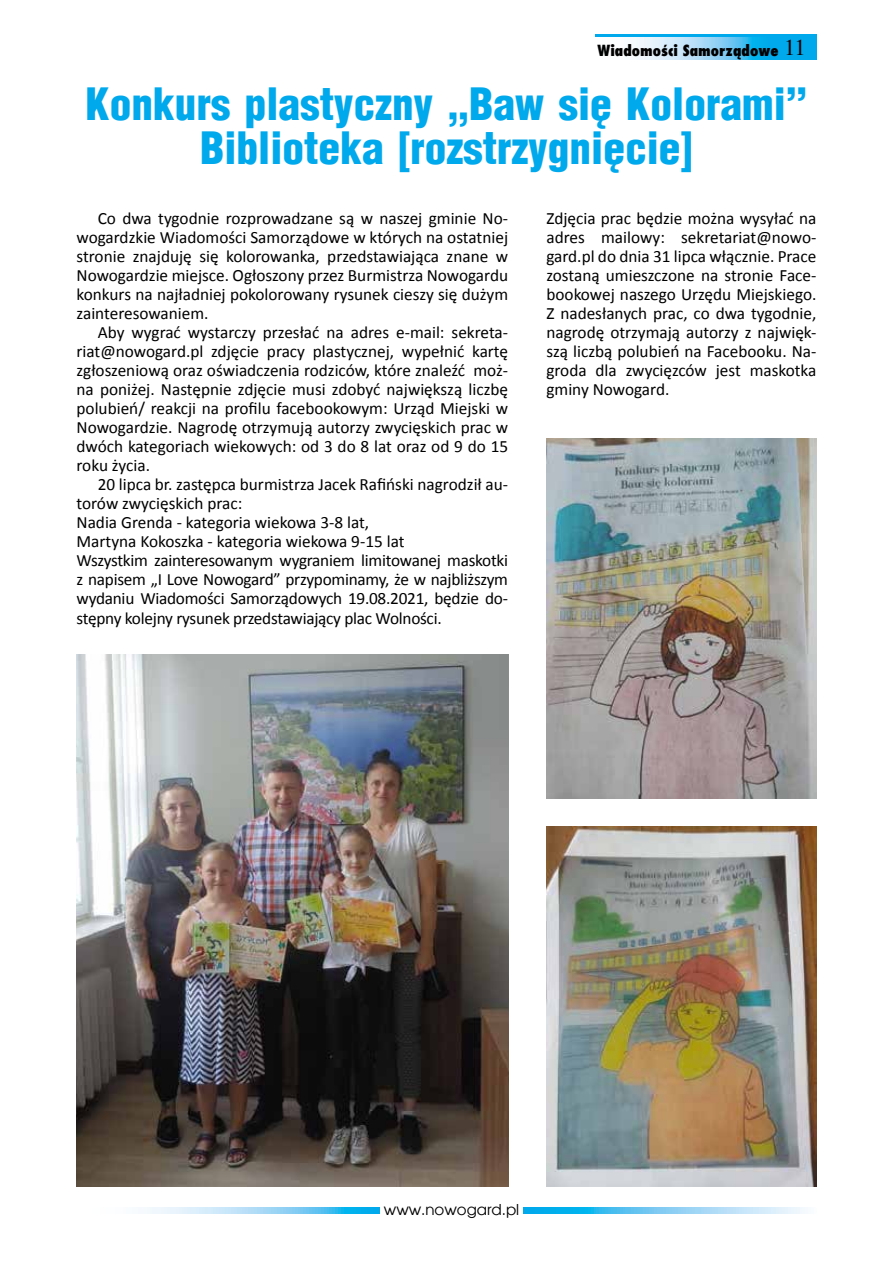
<style>
.page{position:relative;width:893px;height:1263px;background:#fff}
.page>*{position:absolute;margin:0;border:0;box-sizing:border-box;transform-origin:0 0}
.t1{font:900 43.5px/43.5px "Switzerland Cond";color:#00a8ec;text-align:center}
.t2{font:17.25px/19px "Calibri";letter-spacing:-.01em;color:#000;text-align:justify}
.t3{font:800 15px "Fujiyama";color:#000}
.t4{font:15px "Avalon";color:#000}
.s1{font-family:"Times";font-weight:400;font-size:22.5px}
</style>
<div class="page">
<div style="left:595px;top:34px;width:221px;height:26px;background:#00a8ec"></div>
<svg style="left:595px;top:37px;width:161px;height:23px"></svg>
<svg style="left:147px;top:1207px;width:658px;height:6px"></svg>
<div style="left:380px;top:1203px;width:143px;height:15px;background:#fff"></div>
<img style="left:546px;top:826px;width:270px;height:360px">
<img style="left:77px;top:654px;width:431px;height:532px">
<img style="left:546px;top:438px;width:270px;height:360px">
<p class="t3" style="left:598px;top:40px;width:210px">Wiadomości Samorządowe <span class="s1">11</span></p>
<h1 class="t1" style="left:85px;top:81px;width:724px">Konkurs plastyczny „Baw się Kolorami”<br>Biblioteka [rozstrzygnięcie]</h1>
<p class="t2" style="left:546px;top:207px;width:272px">Zdjęcia prac będzie można wysyłać na adres mailowy: sekretariat@nowo&shy;gard.pl do dnia 31 lipca włącznie. Prace zostaną umieszczone na stronie Face&shy;bookowej naszego Urzędu Miejskiego.<br>Z nadesłanych prac, co dwa tygodnie, nagrodę otrzymają autorzy z najwięk&shy;szą liczbą polubień na Facebooku. Na&shy;groda dla zwycięzców jest maskotka gminy Nowogard.</p>
<p class="t2" style="left:77px;top:207px;width:433px;text-indent:21px">Co dwa tygodnie rozprowadzane są w naszej gminie No&shy;wogardzkie Wiadomości Samorządowe w których na ostatniej stronie znajduję się kolorowanka, przedstawiająca znane w Nowogardzie miejsce. Ogłoszony przez Burmistrza Nowogardu konkurs na najładniej pokolorowany rysunek cieszy się dużym zainteresowaniem.</p>
<p class="t2" style="left:77px;top:322px;width:433px;text-indent:21px">Aby wygrać wystarczy przesłać na adres e-mail: sekreta&shy;riat@nowogard.pl zdjęcie pracy plastycznej, wypełnić kartę zgłoszeniową oraz oświadczenia rodziców, które znaleźć moż&shy;na poniżej. Następnie zdjęcie musi zdobyć największą liczbę polubień/ reakcji na profilu facebookowym: Urząd Miejski w Nowogardzie. Nagrodę otrzymują autorzy zwycięskich prac w dwóch kategoriach wiekowych: od 3 do 8 lat oraz od 9 do 15 roku życia.</p>
<p class="t2" style="left:77px;top:474px;width:433px;text-align:left;text-indent:21px">20 lipca br. zastępca burmistrza Jacek Rafiński nagrodził au&shy;torów zwycięskich prac:<br>Nadia Grenda - kategoria wiekowa 3-8 lat,<br>Martyna Kokoszka - kategoria wiekowa 9-15 lat<br>Wszystkim zainteresowanym wygraniem limitowanej maskotki z napisem „I Love Nowogard” przypominamy, że w najbliższym wydaniu Wiadomości Samorządowych 19.08.2021, będzie do&shy;stępny kolejny rysunek przedstawiający plac Wolności.</p>
<p class="t4" style="left:384px;top:1200px;width:137px">www.nowogard.pl</p>
</div>
